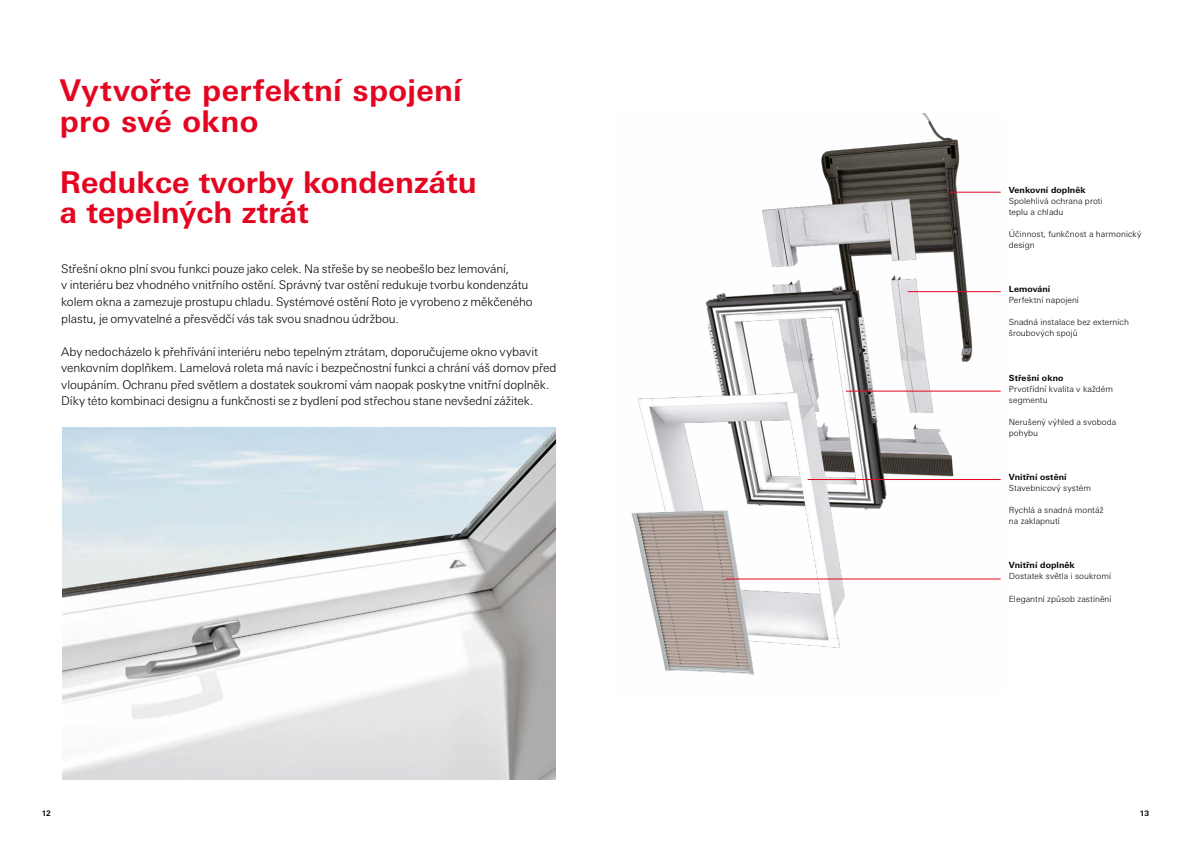
<style>
.page{position:relative;width:1191px;height:842px;background:#fff}
.page>*{position:absolute;margin:0;border:0;box-sizing:border-box;transform-origin:0 0}
.t1{font:700 30px/30.4px "Univers Next W1 G";color:#e40521}
.t2{font:300 12px/16.6px "Univers Next W1 G";letter-spacing:-.01em;color:#000}
.t3{font:300 8.5px/11px "Univers Next W1 G";letter-spacing:.005em;color:#000}
.t4{font:700 8.5px "Univers Next W1 G";letter-spacing:.01em;color:#000}
.t5{font:700 7.5px "Univers Next W1 G";color:#000}
</style>
<div class="page">
<img style="left:62px;top:427px;width:494px;height:353px">
<img style="left:631px;top:113px;width:370px;height:562px">
<hr style="left:949px;top:192px;width:51px;height:1px;background:#e40521">
<hr style="left:908px;top:291px;width:92px;height:1px;background:#e40521">
<hr style="left:846px;top:391px;width:154px;height:1px;background:#e40521">
<hr style="left:808px;top:479px;width:192px;height:1px;background:#e40521">
<hr style="left:726px;top:578px;width:274px;height:1px;background:#e40521">
<h1 class="t1" style="left:60px;top:75px;width:403px">Vytvořte perfektní spojení pro své okno</h1>
<h1 class="t1" style="left:60px;top:167px;width:418px">Redukce tvorby kondenzátu a tepelných ztrát</h1>
<p class="t2" style="left:61px;top:260px;width:473px">Střešní okno plní svou funkci pouze jako celek. Na střeše by se neobešlo bez lemování,<br>v interiéru bez vhodného vnitřního ostění. Správný tvar ostění redukuje tvorbu kondenzátu kolem okna a zamezuje prostupu chladu. Systémové ostění Roto je vyrobeno z měkčeného plastu, je omyvatelné a přesvědčí vás tak svou snadnou údržbou.</p>
<p class="t2" style="left:61px;top:343px;width:497px">Aby nedocházelo k přehřívání interiéru nebo tepelným ztrátam, doporučujeme okno vybavit venkovním doplňkem. Lamelová roleta má navíc i bezpečnostní funkci a chrání váš domov před vloupáním. Ochranu před světlem a dostatek soukromí vám naopak poskytne vnitřní doplněk.<br>Díky této kombinaci designu a funkčnosti se z bydlení pod střechou stane nevšední zážitek.</p>
<p class="t4" style="left:1008px;top:185px;width:78px">Venkovní doplněk</p>
<p class="t3" style="left:1008px;top:195px;width:95px">Spolehlivá ochrana proti teplu a chladu</p>
<p class="t3" style="left:1008px;top:228px;width:134px">Účinnost, funkčnost a harmonický design</p>
<p class="t4" style="left:1008px;top:284px;width:43px">Lemování</p>
<p class="t3" style="left:1008px;top:295px;width:72px">Perfektní napojení</p>
<p class="t3" style="left:1008px;top:317px;width:122px">Snadná instalace bez externích šroubových spojů</p>
<p class="t4" style="left:1008px;top:372px;width:56px">Střešní okno</p>
<p class="t3" style="left:1008px;top:383px;width:106px">Prvotřídní kvalita v každém segmentu</p>
<p class="t3" style="left:1008px;top:416px;width:109px">Nerušený výhled a svoboda pohybu</p>
<p class="t4" style="left:1008px;top:472px;width:59px">Vnitřní ostění</p>
<p class="t3" style="left:1008px;top:482px;width:84px">Stavebnicový systém</p>
<p class="t3" style="left:1008px;top:505px;width:96px">Rychlá a snadná montáž na zaklapnutí</p>
<p class="t4" style="left:1008px;top:560px;width:68px">Vnitřní doplněk</p>
<p class="t3" style="left:1008px;top:571px;width:104px">Dostatek světla i soukromí</p>
<p class="t3" style="left:1008px;top:593px;width:104px">Elegantní způsob zastínění</p>
<p class="t5" style="left:42px;top:809px;width:11px">12</p>
<p class="t5" style="left:1140px;top:809px;width:11px">13</p>
</div>
